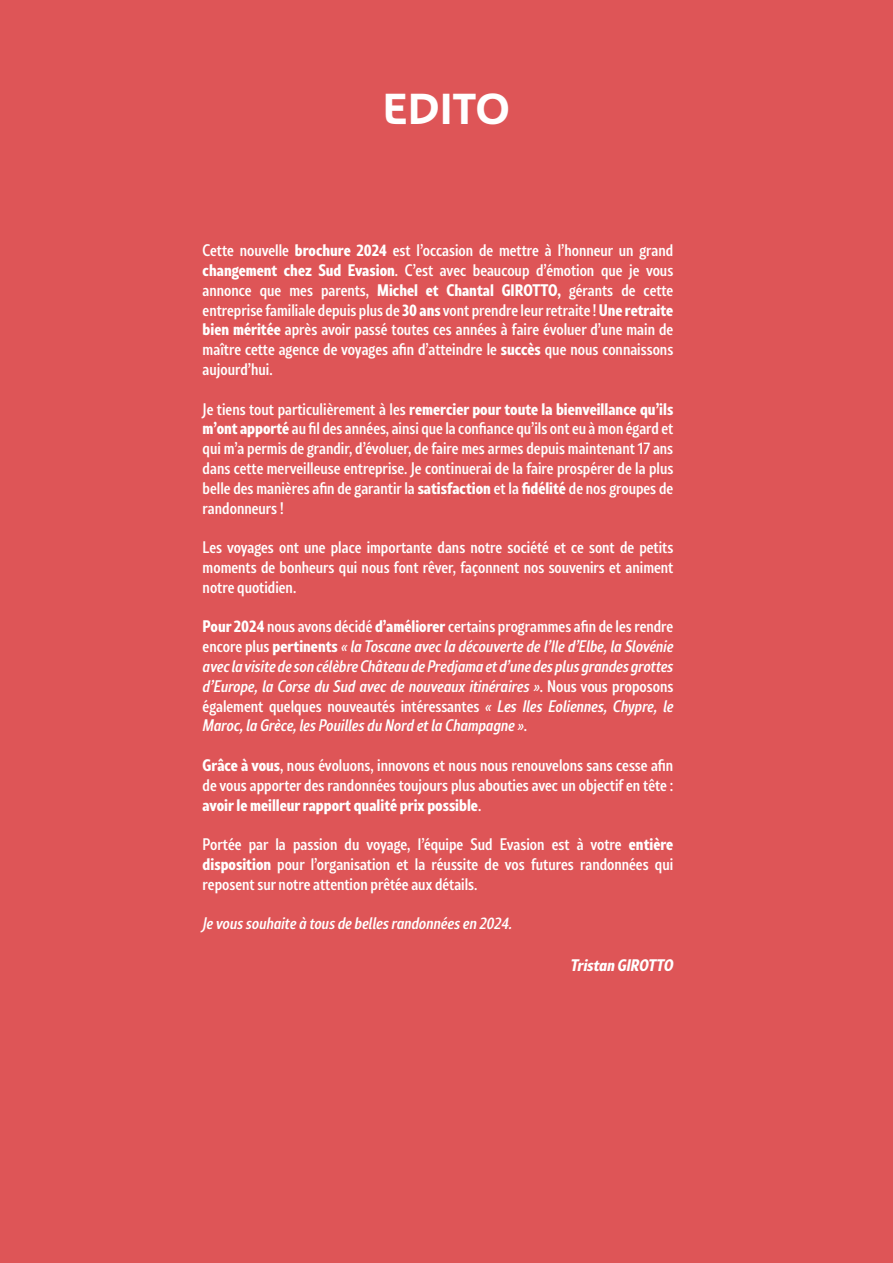
<style>
.page{position:relative;width:893px;height:1263px;background:#de5557}
.page>*{position:absolute;margin:0;border:0;box-sizing:border-box;transform-origin:0 0}
.t1{font:42px "Ashemore Nor Bol";color:#fff}
.t2{font:500 16.5px/19.8px "Rival Sans Narrow";color:#fff;text-align:justify}
.t3{font:italic 500 16.5px/19.8px "Rival Sans Narrow";color:#fff;text-align:justify}
.t4{font:italic 800 16.5px "Rival Sans Narrow";color:#fff}
.s1{font-weight:800}
.s2{font-weight:800;font-style:normal}
.s3{font-style:normal}
</style>
<div class="page">
<h1 class="t1" style="left:383px;top:83px;width:129px">EDITO</h1>
<p class="t2" style="left:203px;top:240px;width:472px">Cette nouvelle <span class="s1">brochure 2024</span> est l’occasion de mettre à l’honneur un grand <span class="s1">changement chez Sud Evasion</span>. C’est avec beaucoup d’émotion que je vous annonce que mes parents, <span class="s1">Michel et Chantal GIROTTO,</span> gérants de cette entreprise familiale depuis plus de <span class="s1">30 ans</span> vont prendre leur retraite ! <span class="s1">Une retraite bien méritée</span> après avoir passé toutes ces années à faire évoluer d’une main de maître cette agence de voyages afin d’atteindre le <span class="s1">succès</span> que nous connaissons aujourd’hui.</p>
<p class="t2" style="left:203px;top:398px;width:472px">Je tiens tout particulièrement à les <span class="s1">remercier pour toute la bienveillance qu’ils m’ont apporté</span> au fil des années, ainsi que la confiance qu’ils ont eu à mon égard et qui m’a permis de grandir, d’évoluer, de faire mes armes depuis maintenant 17 ans dans cette merveilleuse entreprise. Je continuerai de la faire prospérer de la plus belle des manières afin de garantir la <span class="s1">satisfaction</span> et la <span class="s1">fidélité</span> de nos groupes de randonneurs !</p>
<p class="t2" style="left:203px;top:537px;width:472px">Les voyages ont une place importante dans notre société et ce sont de petits moments de bonheurs qui nous font rêver, façonnent nos souvenirs et animent notre quotidien.</p>
<p class="t3" style="left:203px;top:616px;width:472px"><span class="s2">Pour 2024</span> <span class="s3">nous avons décidé</span> <span class="s2">d’améliorer</span> <span class="s3">certains programmes afin de les rendre encore plus</span> <span class="s2">pertinents</span> « la Toscane avec la découverte de l’Ile d’Elbe, la Slovénie avec la visite de son célèbre Château de Predjama et d’une des plus grandes grottes d’Europe, la Corse du Sud avec de nouveaux itinéraires »<span class="s3">. Nous vous proposons également quelques nouveautés intéressantes</span> « Les Iles Eoliennes, Chypre, le Maroc, la Grèce, les Pouilles du Nord et la Champagne »<span class="s3">.</span></p>
<p class="t2" style="left:203px;top:755px;width:472px"><span class="s1">Grâce à vous</span>, nous évoluons, innovons et nous nous renouvelons sans cesse afin de vous apporter des randonnées toujours plus abouties avec un objectif en tête : <span class="s1">avoir le meilleur rapport qualité prix possible</span>.</p>
<p class="t2" style="left:203px;top:834px;width:472px">Portée par la passion du voyage, l’équipe Sud Evasion est à votre <span class="s1">entière disposition</span> pour l’organisation et la réussite de vos futures randonnées qui reposent sur notre attention prêtée aux détails.</p>
<p class="t3" style="left:203px;top:913px;width:311px">Je vous souhaite à tous de belles randonnées en 2024.</p>
<p class="t4" style="left:570px;top:952px;width:104px">Tristan GIROTTO</p>
</div>
